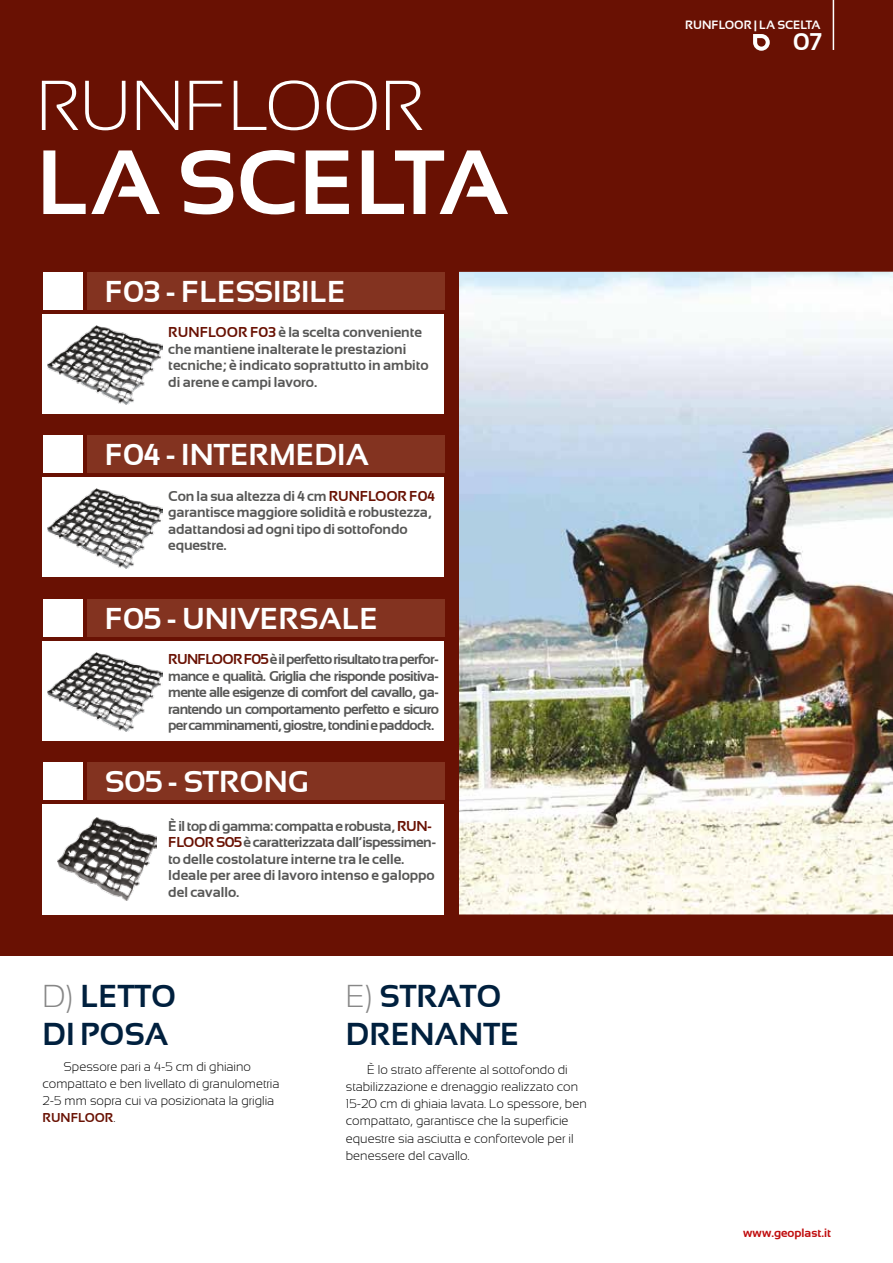
<style>
.page{position:relative;width:893px;height:1263px;background:#fff}
.page>*{position:absolute;margin:0;border:0;box-sizing:border-box;transform-origin:0 0}
.t1{font:700 91.05px "Sansation";color:#fff}
.t2{font:300 70.5px "Sansation";letter-spacing:.01em;color:#fff}
.t3{font:700 31.5px/37.8px "Sansation";color:#00203e}
.t4{font:700 30px "Sansation";color:#fff}
.t5{font:700 24px "Sansation";color:#fff}
.t6{font:700 14.25px/16.5px "Sansation";letter-spacing:-.01em;color:#575756}
.t7{font:300 12.75px/17.2px "Sansation";color:#000}
.t8{font:700 12px "Sansation";color:#fff}
.t9{font:700 12px "Sansation";color:#c00d0e}
.s1{color:#691103}
.s2{font-weight:300;color:#878787}
.s3{font-weight:700;color:#691103}
</style>
<div class="page">
<div style="left:0;top:0;width:893px;height:957px;background:#691103"></div>
<img style="left:459px;top:272px;width:434px;height:642px">
<div style="left:43px;top:314px;width:401px;height:99px;background:#fff"></div>
<div style="left:43px;top:272px;width:39px;height:37px;background:#fff"></div>
<div style="left:87px;top:272px;width:357px;height:37px;background:#833320"></div>
<img style="left:47px;top:325px;width:115px;height:80px">
<div style="left:43px;top:477px;width:401px;height:100px;background:#fff"></div>
<div style="left:43px;top:435px;width:39px;height:38px;background:#fff"></div>
<div style="left:87px;top:435px;width:357px;height:38px;background:#833320"></div>
<img style="left:47px;top:489px;width:115px;height:79px">
<div style="left:43px;top:641px;width:401px;height:99px;background:#fff"></div>
<div style="left:43px;top:599px;width:39px;height:37px;background:#fff"></div>
<div style="left:87px;top:599px;width:357px;height:37px;background:#833320"></div>
<img style="left:47px;top:652px;width:115px;height:80px">
<div style="left:43px;top:804px;width:401px;height:110px;background:#fff"></div>
<div style="left:43px;top:762px;width:39px;height:38px;background:#fff"></div>
<div style="left:87px;top:762px;width:357px;height:38px;background:#833320"></div>
<img style="left:57px;top:818px;width:99px;height:82px">
<hr style="left:833px;top:0;width:1px;height:50px;background:#fff">
<svg style="left:753px;top:34px;width:17px;height:17px"></svg>
<h2 class="t2" style="left:37px;top:67px;width:388px">RUNFLOOR</h2>
<h1 class="t1" style="left:37px;top:130px;width:474px">LA SCELTA</h1>
<h3 class="t4" style="left:105px;top:274px;width:242px">F03 - FLESSIBILE</h3>
<p class="t6" style="left:168px;top:324px;width:262px"><span class="s1">RUNFLOOR F03</span> è la scelta conveniente che mantiene inalterate le prestazioni tecniche; è indicato soprattutto in ambito di arene e campi lavoro.</p>
<h3 class="t4" style="left:105px;top:438px;width:266px">F04 - INTERMEDIA</h3>
<p class="t6" style="left:168px;top:487px;width:268px">Con la sua altezza di 4 cm <span class="s1">RUNFLOOR F04 </span>garantisce maggiore solidità e robustezza, adattandosi ad ogni tipo di sottofondo equestre.</p>
<h3 class="t4" style="left:105px;top:601px;width:275px">F05 - UNIVERSALE</h3>
<p class="t6" style="left:168px;top:651px;width:272px;text-align:justify"><span class="s1">RUNFLOOR F05</span> è il perfetto risultato tra perfor&shy;mance e qualità. Griglia che risponde positiva&shy;mente alle esigenze di comfort del cavallo, ga&shy;rantendo un comportamento perfetto e sicuro per camminamenti, giostre, tondini e paddock.</p>
<h3 class="t4" style="left:105px;top:765px;width:205px">S05 - STRONG</h3>
<p class="t6" style="left:168px;top:817px;width:270px">È il top di gamma: compatta e robusta, <span class="s1">RUN-FLOOR S05</span> è caratterizzata dall’ispessimen&shy;to delle costolature interne tra le celle.<br>Ideale per aree di lavoro intenso e galoppo del cavallo.</p>
<h3 class="t3" style="left:43px;top:977px;width:135px"><span class="s2">D)</span> LETTO<br>DI POSA</h3>
<p class="t7" style="left:43px;top:1058px;width:239px;text-indent:21px">Spessore pari a 4-5 cm di ghiaino compattato e ben livellato di granulometria<br>2-5 mm sopra cui va posizionata la griglia<br><span class="s3">RUNFLOOR</span>.</p>
<h3 class="t3" style="left:346px;top:977px;width:175px"><span class="s2">E)</span> STRATO<br>DRENANTE</h3>
<p class="t7" style="left:346px;top:1061px;width:242px;text-indent:21px">È lo strato afferente al sottofondo di stabilizzazione e drenaggio realizzato con 15-20 cm di ghiaia lavata. Lo spessore, ben compattato, garantisce che la superficie equestre sia asciutta e confortevole per il benessere del cavallo.</p>
<p class="t8" style="left:685px;top:18px;width:137px">RUNFLOOR | LA SCELTA</p>
<h3 class="t5" style="left:793px;top:28px;width:31px">07</h3>
<p class="t9" style="left:743px;top:1226px;width:89px">www.geoplast.it</p>
</div>
